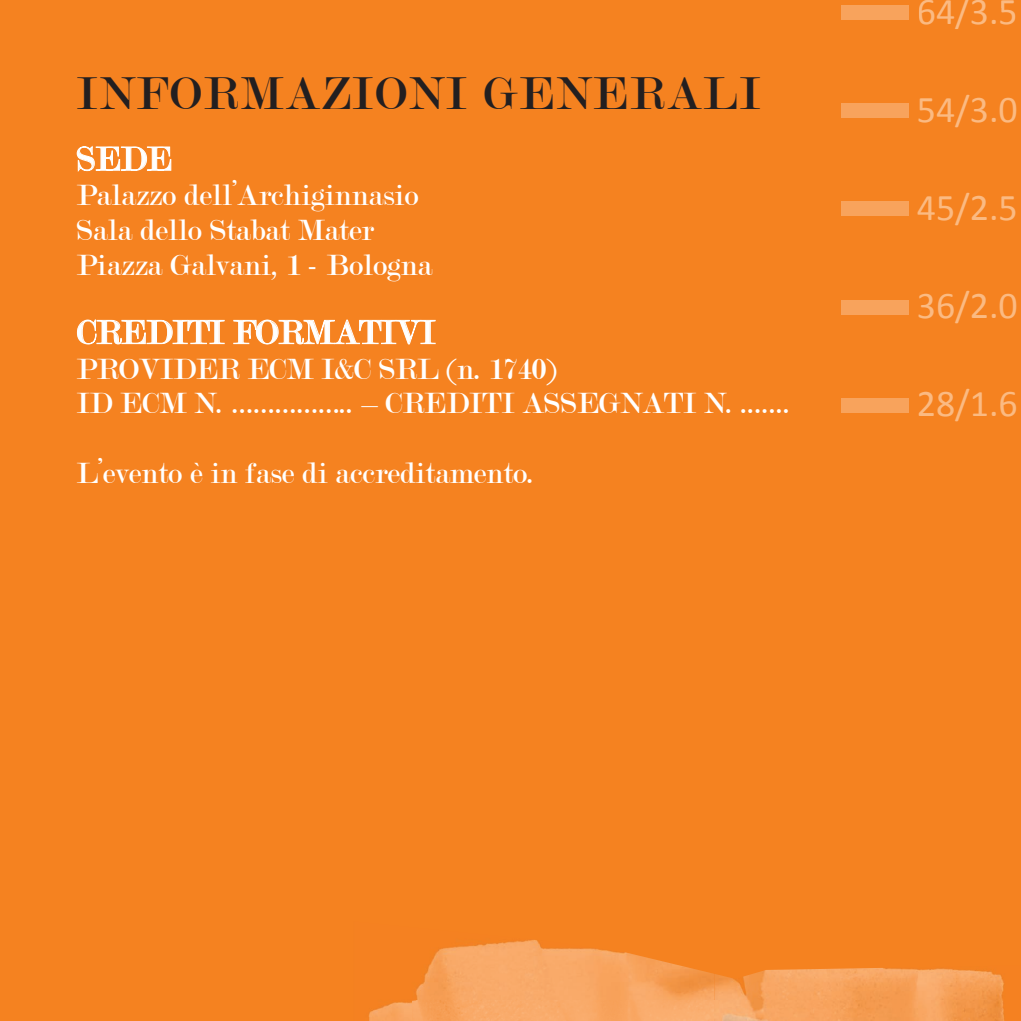
<style>
.page{position:relative;width:1021px;height:1021px;background:#fff}
.page>*{position:absolute;margin:0;border:0;box-sizing:border-box;transform-origin:0 0}
.t1{font:49.5px "Modern";letter-spacing:.05em;color:#231f20}
.t2{font:37.8px "Calibri";color:#fbba82}
.t3{font:36px "Modern";color:#fff}
.t4{font:31.5px/34.9px "Modern";color:#fff}
</style>
<div class="page">
<div style="left:0;top:0;width:1020px;height:1020px;background:#f58220"></div>
<img style="left:369px;top:940px;width:345px;height:80px">
<img style="left:714px;top:968px;width:290px;height:32px">
<img style="left:413px;top:1000px;width:591px;height:20px">
<div style="left:841px;top:6px;width:68px;height:14px;background:#f8a35c"></div>
<div style="left:841px;top:104px;width:68px;height:14px;background:#f8a35c"></div>
<div style="left:841px;top:202px;width:68px;height:14px;background:#f8a35c"></div>
<div style="left:841px;top:300px;width:68px;height:14px;background:#f8a35c"></div>
<div style="left:841px;top:398px;width:68px;height:14px;background:#f8a35c"></div>
<svg style="left:77px;top:146px;width:94px;height:25px"></svg>
<svg style="left:77px;top:319px;width:148px;height:25px"></svg>
<svg style="left:233px;top:319px;width:202px;height:25px"></svg>
<h1 class="t1" style="left:77px;top:69px;width:685px">INFORMAZIONI GENERALI</h1>
<p class="t3" style="left:77px;top:141px;width:97px">SEDE</p>
<p class="t4" style="left:77px;top:178px;width:357px">Palazzo dell’Archiginnasio<br>Sala dello Stabat Mater<br>Piazza Galvani, 1 - Bologna</p>
<p class="t3" style="left:77px;top:314px;width:360px">CREDITI FORMATIVI</p>
<p class="t4" style="left:77px;top:351px;width:715px">PROVIDER ECM I&amp;C SRL (n. 1740)<br>ID ECM N. …………….. – CREDITI ASSEGNATI N. .......</p>
<p class="t4" style="left:77px;top:456px;width:459px">L’evento è in fase di accreditamento.</p>
<p class="t2" style="left:916px;top:-12px;width:102px">64/3.5</p>
<p class="t2" style="left:916px;top:85px;width:102px">54/3.0</p>
<p class="t2" style="left:916px;top:183px;width:102px">45/2.5</p>
<p class="t2" style="left:916px;top:281px;width:102px">36/2.0</p>
<p class="t2" style="left:916px;top:379px;width:102px">28/1.6</p>
</div>
